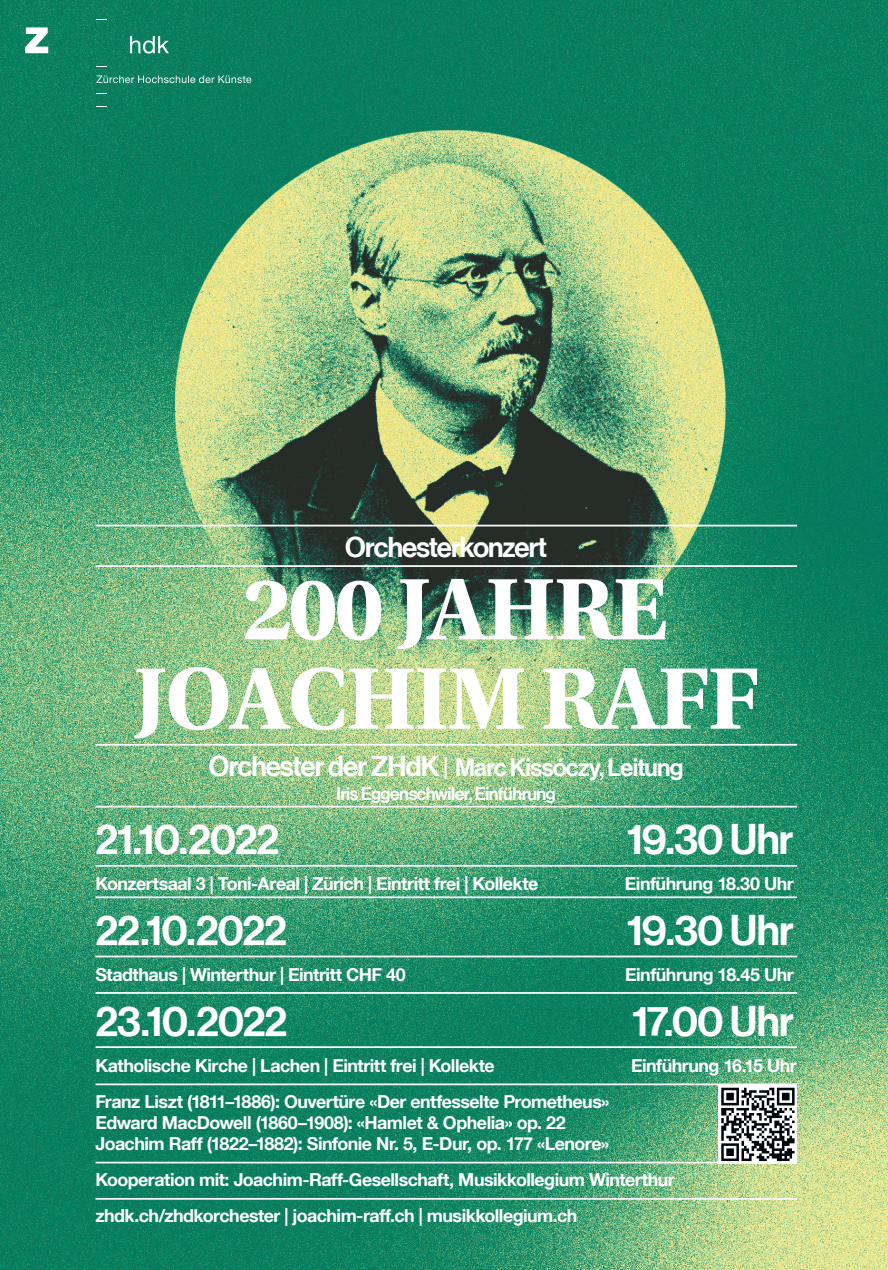
<style>
.page{position:relative;width:888px;height:1270px;background:#fff}
.page>*{position:absolute;margin:0;border:0;box-sizing:border-box;transform-origin:0 0}
.t1{font:700 92.05px/89.3px "Utopia Std";letter-spacing:-.02em;color:#fff;text-align:center}
.t2{font:42px "N Haas Grotesk DS Pro 65 Md";letter-spacing:-.03em;color:#fff}
.t3{font:28px "N Haas Grotesk DS Pro 65 Md";letter-spacing:-.03em;color:#fff}
.t4{font:24.5px "N Haas Grotesk DS Pro 65 Md";letter-spacing:-.035em;color:#fff}
.t5{font:700 17.85px/21px "Helvetica Neue LT Com";letter-spacing:-.03em;color:#fff}
.t6{font:17.85px "N Haas Grotesk DS Pro 65 Md";letter-spacing:-.025em;color:#fff}
.s1{font-size:28px}
</style>
<div class="page">
<img style="left:0;top:0;width:888px;height:1270px">
<svg style="left:25px;top:27px;width:144px;height:27px;background:#33957a"></svg>
<svg style="left:96px;top:75px;width:155px;height:8px"></svg>
<hr style="left:95px;top:525px;width:702px;height:1px;background:#fff">
<hr style="left:95px;top:565px;width:702px;height:2px;background:#fff">
<hr style="left:95px;top:744px;width:702px;height:2px;background:#fff">
<hr style="left:95px;top:806px;width:702px;height:1px;background:#fff">
<hr style="left:95px;top:865px;width:702px;height:2px;background:#fff">
<hr style="left:95px;top:896px;width:702px;height:2px;background:#fff">
<hr style="left:95px;top:956px;width:702px;height:1px;background:#fff">
<hr style="left:95px;top:992px;width:702px;height:2px;background:#fff">
<hr style="left:95px;top:1046px;width:702px;height:2px;background:#fff">
<hr style="left:95px;top:1083px;width:702px;height:2px;background:#fff">
<hr style="left:95px;top:1162px;width:702px;height:1px;background:#fff">
<hr style="left:95px;top:1198px;width:702px;height:2px;background:#fff">
<svg style="left:719px;top:1085px;width:78px;height:79px"></svg>
<svg style="left:721px;top:1088px;width:74px;height:73px"></svg>
<h3 class="t3" style="left:345px;top:531px;width:203px">Orchesterkonzert</h3>
<h1 class="t1" style="left:133px;top:565px;width:628px">200 JAHRE<br>JOACHIM RAFF</h1>
<h3 class="t4" style="left:209px;top:753px;width:476px"><span class="s1">Orchester der ZHdK</span> | Marc Kissóczy, Leitung</h3>
<p class="t6" style="left:337px;top:783px;width:221px">Iris Eggenschwiler, Einführung</p>
<h2 class="t2" style="left:95px;top:815px;width:185px">21.10.2022</h2>
<h2 class="t2" style="left:627px;top:815px;width:168px">19.30 Uhr</h2>
<p class="t5" style="left:95px;top:873px;width:444px">Konzertsaal 3 | Toni-Areal | Zürich | Eintritt frei | Kollekte</p>
<p class="t5" style="left:625px;top:873px;width:170px">Einführung 18.30 Uhr</p>
<h2 class="t2" style="left:95px;top:906px;width:193px">22.10.2022</h2>
<h2 class="t2" style="left:627px;top:906px;width:168px">19.30 Uhr</h2>
<p class="t5" style="left:95px;top:964px;width:312px">Stadthaus | Winterthur | Eintritt CHF 40</p>
<p class="t5" style="left:625px;top:964px;width:170px">Einführung 18.45 Uhr</p>
<h2 class="t2" style="left:95px;top:996px;width:193px">23.10.2022</h2>
<h2 class="t2" style="left:632px;top:996px;width:163px">17.00 Uhr</h2>
<p class="t5" style="left:95px;top:1054px;width:401px">Katholische Kirche | Lachen | Eintritt frei | Kollekte</p>
<p class="t5" style="left:631px;top:1054px;width:167px">Einführung 16.15 Uhr</p>
<p class="t5" style="left:95px;top:1091px;width:516px">Franz Liszt (1811–1886): Ouvertüre «Der entfesselte Prometheus»<br>Edward MacDowell (1860–1908): «Hamlet &amp; Ophelia» op. 22<br>Joachim Raff (1822–1882): Sinfonie Nr. 5, E-Dur, op. 177 «Lenore»</p>
<p class="t5" style="left:95px;top:1161px;width:581px;line-height:36.2px">Kooperation mit: Joachim-Raff-Gesellschaft, Musikkollegium Winterthur zhdk.ch/zhdkorchester | joachim-raff.ch | musikkollegium.ch</p>
</div>
